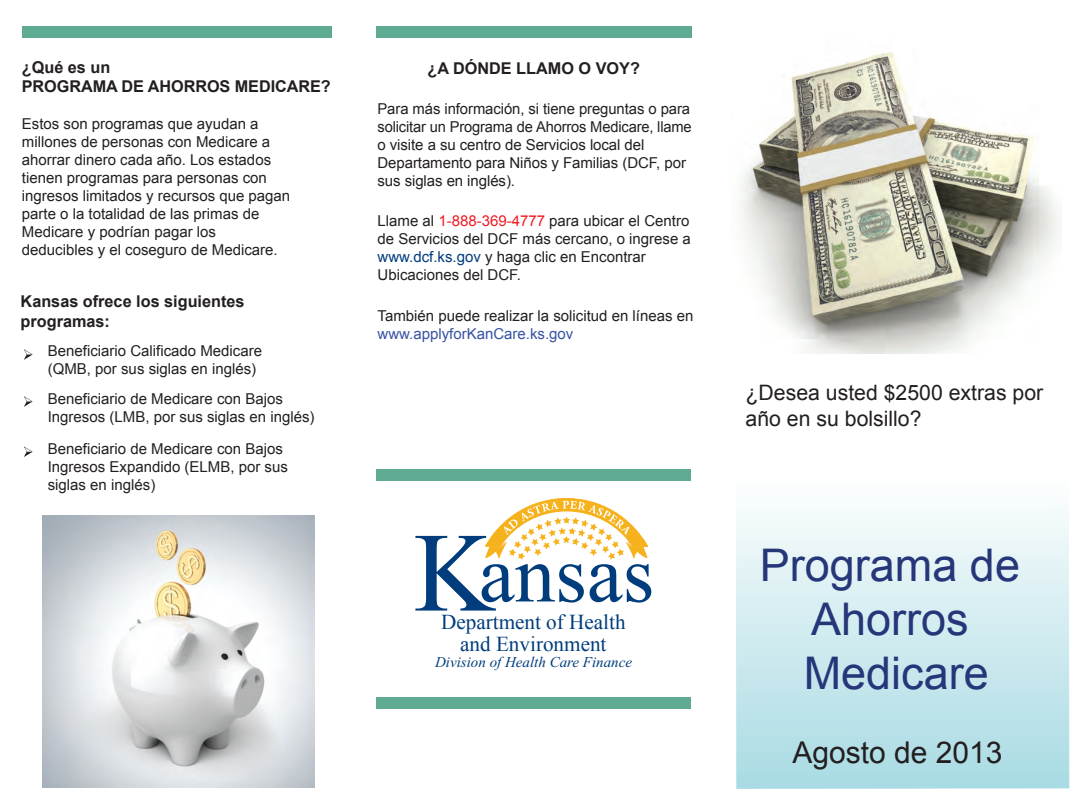
<style>
.page{position:relative;width:1080px;height:810px;background:#fff}
.page>*{position:absolute;margin:0;border:0;box-sizing:border-box;transform-origin:0 0}
.t1{font:45px/54px "Arial";color:#253679;text-align:center}
.t2{font:30px "Arial";color:#231f20}
.t3{font:21.25px/25.5px "Arial";color:#231f20}
.t4{font:21.12px/21.2px "Times New Roman";color:#013d7d;text-align:center}
.t5{font:700 16.25px/19.5px "Arial";color:#231f20}
.t6{font:15px/18px "Arial";color:#231f20}
.t7{font:italic 15px "Times New Roman";color:#013d7d}
.t8{font:15px "Arial";color:#3853a3}
.s1{color:#ee1d23}
.s2{color:#013d7d}
</style>
<div class="page">
<div style="left:22px;top:26px;width:309px;height:12px;background:#5faa93"></div>
<div style="left:376px;top:26px;width:315px;height:12px;background:#5faa93"></div>
<div style="left:376px;top:469px;width:315px;height:11px;background:#5faa93"></div>
<div style="left:376px;top:697px;width:315px;height:11px;background:#5faa93"></div>
<svg style="left:24px;top:349px;width:9px;height:11px"></svg>
<svg style="left:24px;top:396px;width:9px;height:11px"></svg>
<svg style="left:24px;top:446px;width:9px;height:11px"></svg>
<svg style="left:415px;top:498px;width:236px;height:113px"></svg>
<svg style="left:736px;top:509px;width:333px;height:280px;background:#ceeaef"></svg>
<img style="left:43px;top:515px;width:272px;height:272px">
<img style="left:740px;top:52px;width:320px;height:302px">
<p class="t5" style="left:22px;top:58px;width:310px">¿Qué es un<br>PROGRAMA DE AHORROS MEDICARE?</p>
<p class="t5" style="left:427px;top:59px;width:214px">¿A DÓNDE LLAMO O VOY?</p>
<p class="t6" style="left:22px;top:115px;width:270px">Estos son programas que ayudan a millones de personas con Medicare a ahorrar dinero cada año. Los estados tienen programas para personas con ingresos limitados y recursos que pagan parte o la totalidad de las primas de Medicare y podrían pagar los deducibles y el coseguro de Medicare.</p>
<p class="t5" style="left:21px;top:292px;width:225px">Kansas ofrece los siguientes programas:</p>
<p class="t6" style="left:48px;top:342px;width:216px">Beneficiario Calificado Medicare (QMB, por sus siglas en inglés)</p>
<p class="t6" style="left:48px;top:390px;width:268px">Beneficiario de Medicare con Bajos<br>Ingresos (LMB, por sus siglas en inglés)</p>
<p class="t6" style="left:48px;top:440px;width:242px">Beneficiario de Medicare con Bajos<br>Ingresos Expandido (ELMB, por sus siglas en inglés)</p>
<p class="t6" style="left:377px;top:100px;width:316px">Para más información, si tiene preguntas o para solicitar un Programa de Ahorros Medicare, llame o visite a su centro de Servicios local del Departamento para Niños y Familias (DCF, por sus siglas en inglés).</p>
<p class="t6" style="left:377px;top:212px;width:315px">Llame al <span class="s1">1-888-369-4777</span> para ubicar el Centro de Servicios del DCF más cercano, o ingrese a <span class="s2">www.dcf.ks.gov</span> y haga clic en Encontrar Ubicaciones del DCF.</p>
<p class="t6" style="left:378px;top:307px;width:317px">También puede realizar la solicitud en líneas en</p>
<p class="t8" style="left:378px;top:325px;width:197px">www.applyforKanCare.ks.gov</p>
<h3 class="t4" style="left:441px;top:611px;width:186px">Department of Health and Environment</h3>
<p class="t7" style="left:435px;top:654px;width:198px">Division of Health Care Finance</p>
<h3 class="t3" style="left:746px;top:380px;width:299px">¿Desea usted $2500 extras por año en su bolsillo?</h3>
<h1 class="t1" style="left:760px;top:538px;width:262px">Programa de<br>Ahorros<br>Medicare</h1>
<h2 class="t2" style="left:792px;top:735px;width:212px">Agosto de 2013</h2>
</div>
